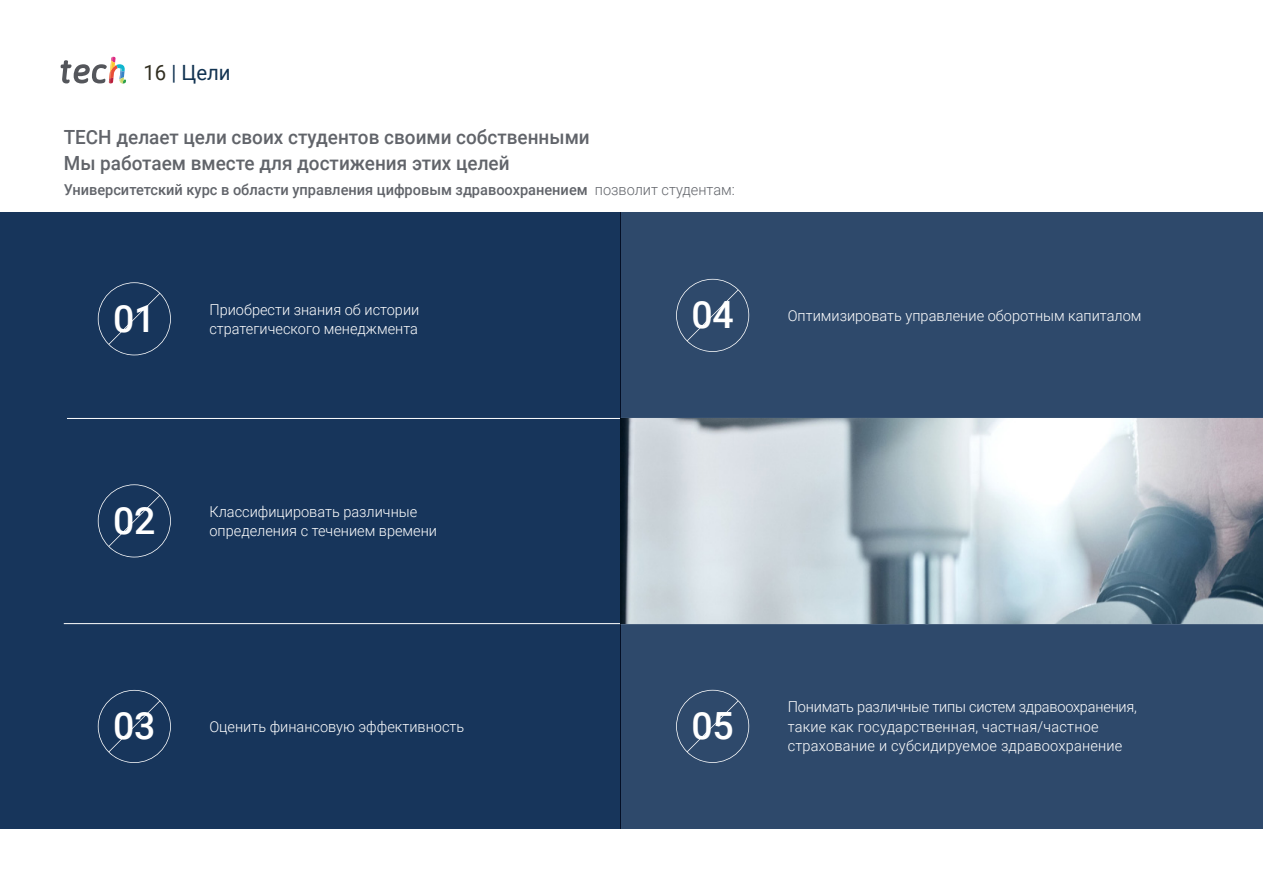
<style>
.page{position:relative;width:1263px;height:893px;background:#fff}
.page>*{position:absolute;margin:0;border:0;box-sizing:border-box;transform-origin:0 0}
.t1{font:500 37.5px "Roboto";color:#fff}
.t2{font:21px "Roboto";color:#123352}
.t3{font:500 19.5px/25.5px "Roboto";color:#61646a}
.t4{font:300 15px/19.5px "Roboto";color:#fff}
.t5{font:500 15px "Roboto";color:#61646a}
.s1{color:#312e20}
.s2{font-weight:300}
</style>
<div class="page">
<div style="left:0;top:213px;width:621px;height:616px;background:#17355b"></div>
<div style="left:621px;top:213px;width:642px;height:616px;background:#2e496b"></div>
<hr style="left:67px;top:418px;width:1196px;height:1px;background:#fff">
<hr style="left:64px;top:623px;width:1199px;height:1px;background:#fff">
<svg style="left:98px;top:282px;width:73px;height:73px"></svg>
<svg style="left:676px;top:279px;width:73px;height:73px"></svg>
<svg style="left:61px;top:57px;width:65px;height:27px"></svg>
<svg style="left:98px;top:484px;width:73px;height:73px"></svg>
<svg style="left:98px;top:690px;width:73px;height:73px"></svg>
<svg style="left:676px;top:690px;width:73px;height:73px"></svg>
<img style="left:621px;top:418px;width:642px;height:206px">
<h2 class="t2" style="left:144px;top:57px;width:89px"><span class="s1">16</span> | Цели</h2>
<h3 class="t3" style="left:64px;top:124px;width:527px">TECH делает цели своих студентов своими собственными<br>Мы работаем вместе для достижения этих целей</h3>
<p class="t5" style="left:64px;top:179px;width:673px">Университетский курс в области управления цифровым здравоохранением <span class="s2">позволит студентам:</span></p>
<h1 class="t1" style="left:113px;top:292px;width:44px">01</h1>
<h1 class="t1" style="left:691px;top:288px;width:44px">04</h1>
<p class="t4" style="left:788px;top:305px;width:355px">Оптимизировать управление оборотным капиталом</p>
<p class="t4" style="left:209px;top:299px;width:211px">Приобрести знания об истории стратегического менеджмента</p>
<h1 class="t1" style="left:113px;top:494px;width:44px">02</h1>
<p class="t4" style="left:209px;top:501px;width:209px">Классифицировать различные</p>
<p class="t4" style="left:209px;top:521px;width:229px">определения с течением времени</p>
<h1 class="t1" style="left:113px;top:699px;width:44px">03</h1>
<p class="t4" style="left:209px;top:716px;width:256px">Оценить финансовую эффективность</p>
<h1 class="t1" style="left:691px;top:699px;width:44px">05</h1>
<p class="t4" style="left:788px;top:697px;width:351px">Понимать различные типы систем здравоохранения, такие как государственная, частная/частное страхование и субсидируемое здравоохранение</p>
</div>
